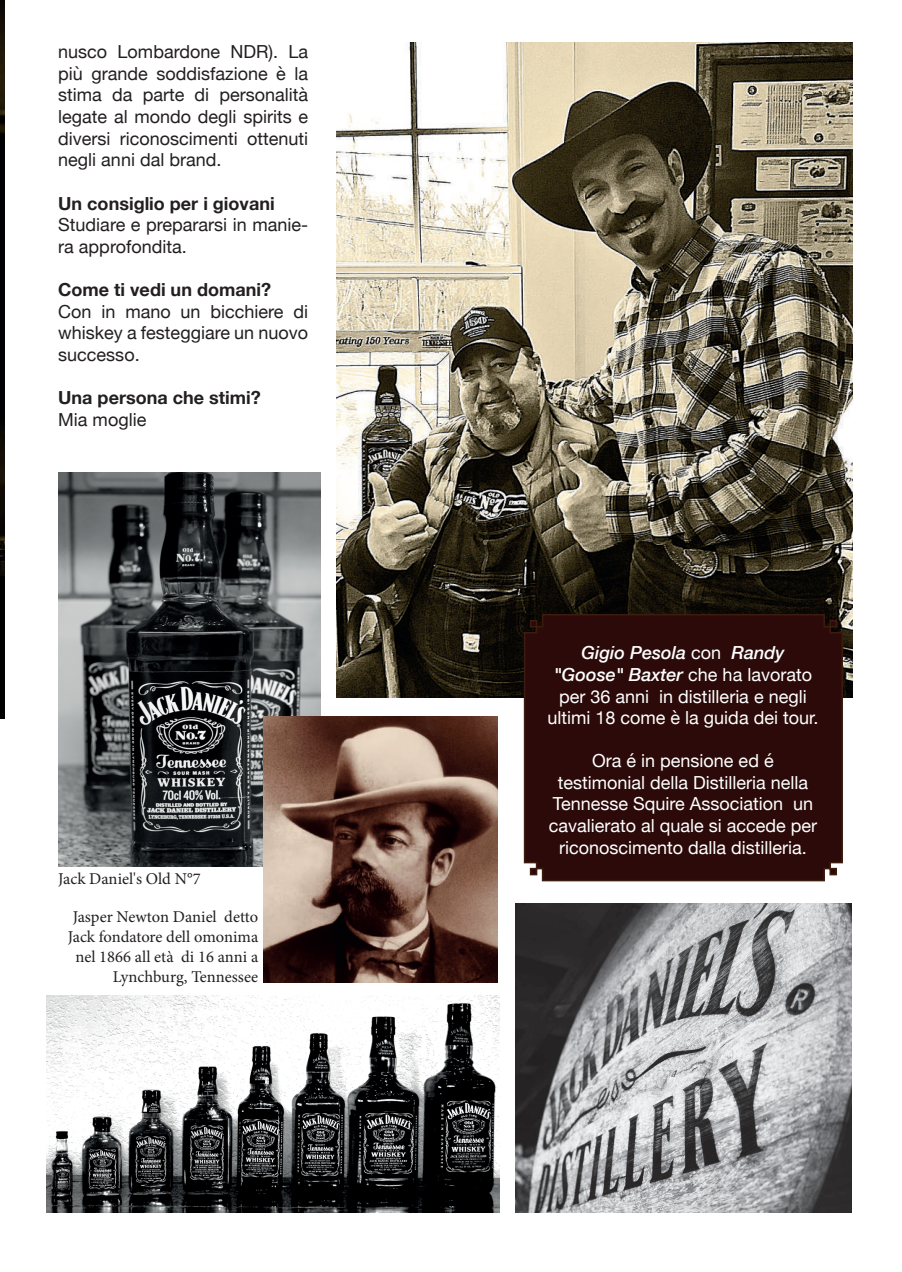
<style>
.page{position:relative;width:902px;height:1272px;background:#fff}
.page>*{position:absolute;margin:0;border:0;box-sizing:border-box;transform-origin:0 0}
.t1{font:18px/21.6px "Helvetica Neue";color:#231f20;text-align:justify}
.t2{font:18px/21.6px "Helvetica Neue";color:#fff;text-align:center}
.t3{font:700 18px "Helvetica Neue";color:#231f20}
.t4{font:16.5px/19.8px "Minion Pro";letter-spacing:-.005em;color:#231f20;text-align:right}
.s1{font-weight:500;font-style:italic}
</style>
<div class="page">
<img style="left:0;top:0;width:4px;height:576px">
<hr style="left:0;top:576px;width:4px;height:143px;background:#000">
<img style="left:47px;top:995px;width:452px;height:217px">
<img style="left:58px;top:472px;width:262px;height:394px">
<img style="left:336px;top:43px;width:516px;height:654px">
<div style="left:523px;top:613px;width:320px;height:269px;background:#2b0a09"></div>
<img style="left:264px;top:716px;width:233px;height:266px">
<img style="left:515px;top:903px;width:336px;height:309px">
<p class="t1" style="left:58px;top:42px;width:251px">nusco Lombardone NDR). La più grande soddisfazione è la stima da parte di personalità legate al mondo degli spirits e diversi riconoscimenti ottenuti negli anni dal brand.</p>
<p class="t3" style="left:58px;top:189px;width:218px">Un consiglio per i giovani</p>
<p class="t1" style="left:58px;top:215px;width:251px">Studiare e prepararsi in manie&shy;ra approfondita.</p>
<p class="t3" style="left:58px;top:275px;width:214px">Come ti vedi un domani?</p>
<p class="t1" style="left:58px;top:301px;width:251px">Con in mano un bicchiere di whiskey a festeggiare un nuovo successo.</p>
<p class="t3" style="left:58px;top:383px;width:204px">Una persona che stimi?</p>
<p class="t1" style="left:58px;top:409px;width:90px">Mia moglie</p>
<p class="t4" style="left:58px;top:869px;width:144px">Jack Daniel's Old N°7</p>
<p class="t4" style="left:68px;top:907px;width:192px">Jasper Newton Daniel detto<br>Jack fondatore dell omonima nel 1866 all età di 16 anni a<br>Lynchburg, Tennessee</p>
<p class="t2" style="left:547px;top:643px;width:272px"><span class="s1">Gigio Pesola</span> con <span class="s1">Randy "Goose" Baxter</span> che ha lavorato per 36 anni in distilleria e negli ultimi 18 come è la guida dei tour.</p>
<p class="t2" style="left:548px;top:751px;width:270px">Ora é in pensione ed é testimonial della Distilleria nella<br>Tennesse Squire Association un cavalierato al quale si accede per riconoscimento dalla distilleria.</p>
</div>
